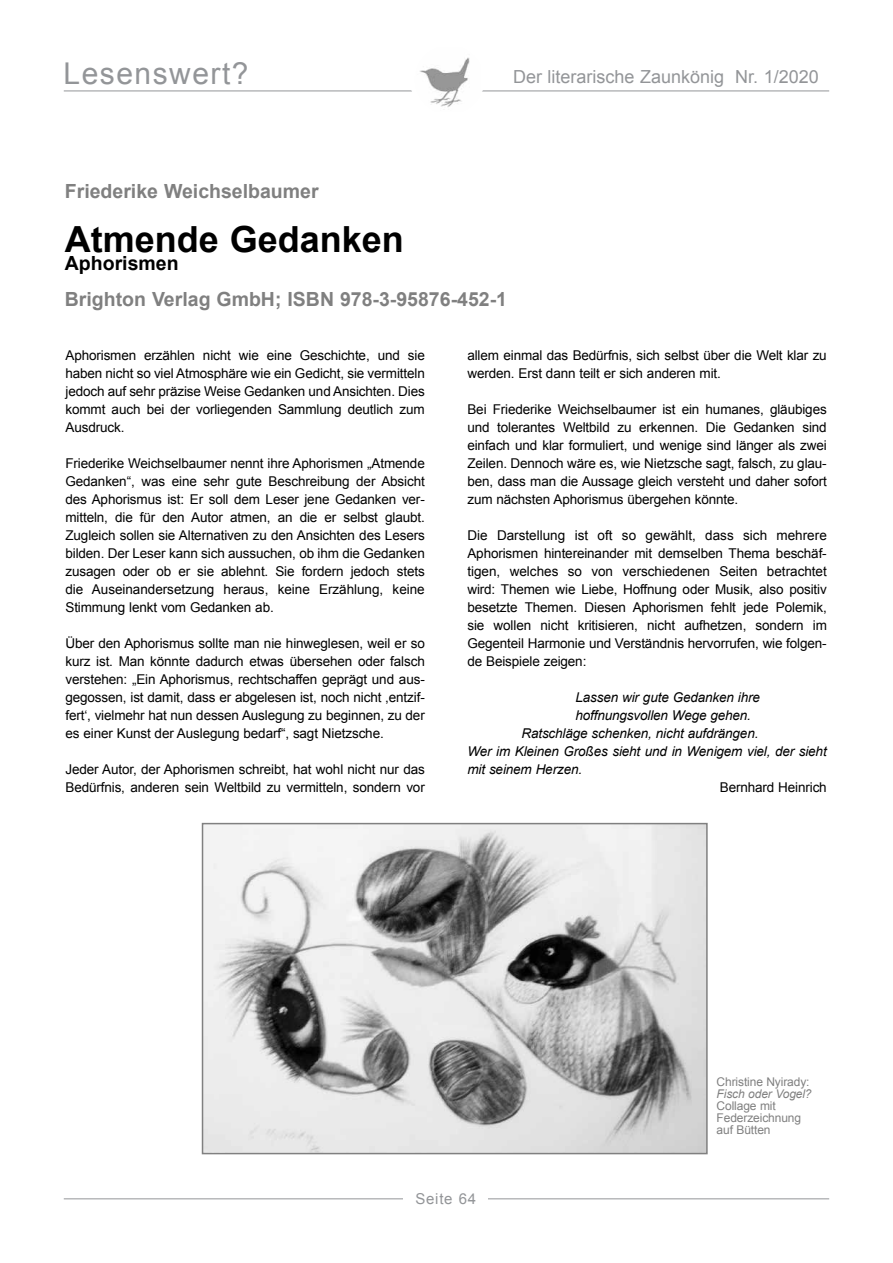
<style>
.page{position:relative;width:893px;height:1263px;background:#fff}
.page>*{position:absolute;margin:0;border:0;box-sizing:border-box;transform-origin:0 0}
.t1{font:700 36px "Arial";color:#000}
.t2{font:30px "Arial";letter-spacing:.05em;color:#939598}
.t3{font:700 19.5px "Arial";color:#808080}
.t4{font:700 19.5px "Arial";color:#000}
.t5{font:18px "Arial";color:#939598}
.t6{font:15px "Arial";letter-spacing:.05em;color:#939598}
.t7{font:13.5px/18px "Arial";letter-spacing:-.01em;color:#000;text-align:justify}
.t8{font:italic 13.5px "Arial";letter-spacing:-.01em;color:#000}
.t9{font:12px/12px "Arial";letter-spacing:-.01em;color:#808080}
.t10{font:italic 12px "Arial";letter-spacing:-.01em;color:#808080}
</style>
<div class="page">
<img style="left:205px;top:826px;width:500px;height:325px">
<div style="left:202px;top:823px;width:506px;height:331px;border:2px solid #808080"></div>
<hr style="left:64px;top:91px;width:765px;height:1px;background:#939598">
<div style="left:410px;top:45px;width:69px;height:69px;background:#fff;border-radius:50%"></div>
<hr style="left:64px;top:1198px;width:765px;height:1px;background:#939598">
<div style="left:404px;top:1191px;width:84px;height:27px;background:#fff"></div>
<img style="left:420px;top:57px;width:60px;height:50px">
<div style="left:415px;top:45px;width:69px;height:69px;border:1px solid #fff;border-radius:50%"></div>
<h2 class="t2" style="left:64px;top:54px;width:187px">Lesenswert?</h2>
<h3 class="t5" style="left:513px;top:65px;width:307px">Der literarische Zaunkönig Nr. 1/2020</h3>
<h3 class="t3" style="left:65px;top:178px;width:255px">Friederike Weichselbaumer</h3>
<h1 class="t1" style="left:65px;top:216px;width:341px">Atmende Gedanken</h1>
<h3 class="t4" style="left:65px;top:250px;width:115px">Aphorismen</h3>
<h3 class="t3" style="left:65px;top:286px;width:444px">Brighton Verlag GmbH; ISBN 978-3-95876-452-1</h3>
<p class="t7" style="left:65px;top:346px;width:361px">Aphorismen erzählen nicht wie eine Geschichte, und sie haben nicht so viel Atmosphäre wie ein Gedicht, sie vermitteln jedoch auf sehr präzise Weise Gedanken und Ansichten. Dies kommt auch bei der vorliegenden Sammlung deutlich zum Ausdruck.</p>
<p class="t7" style="left:65px;top:454px;width:361px">Friederike Weichselbaumer nennt ihre Aphorismen „Atmende Gedanken“, was eine sehr gute Beschreibung der Absicht des Aphorismus ist: Er soll dem Leser jene Gedanken ver&shy;mitteln, die für den Autor atmen, an die er selbst glaubt.<br>Zugleich sollen sie Alternativen zu den Ansichten des Lesers bilden. Der Leser kann sich aussuchen, ob ihm die Gedanken zusagen oder ob er sie ablehnt. Sie fordern jedoch stets die Auseinandersetzung heraus, keine Erzählung, keine Stimmung lenkt vom Gedanken ab.</p>
<p class="t7" style="left:65px;top:634px;width:361px">Über den Aphorismus sollte man nie hinweglesen, weil er so kurz ist. Man könnte dadurch etwas übersehen oder falsch verstehen: „Ein Aphorismus, rechtschaffen geprägt und aus&shy;gegossen, ist damit, dass er abgelesen ist, noch nicht ,entzif&shy;fert‘, vielmehr hat nun dessen Auslegung zu beginnen, zu der es einer Kunst der Auslegung bedarf“, sagt Nietzsche.</p>
<p class="t7" style="left:65px;top:760px;width:361px">Jeder Autor, der Aphorismen schreibt, hat wohl nicht nur das<br>Bedürfnis, anderen sein Weltbild zu vermitteln, sondern vor</p>
<p class="t7" style="left:467px;top:346px;width:361px">allem einmal das Bedürfnis, sich selbst über die Welt klar zu werden. Erst dann teilt er sich anderen mit.</p>
<p class="t7" style="left:467px;top:400px;width:361px">Bei Friederike Weichselbaumer ist ein humanes, gläubiges und tolerantes Weltbild zu erkennen. Die Gedanken sind einfach und klar formuliert, und wenige sind länger als zwei Zeilen. Dennoch wäre es, wie Nietzsche sagt, falsch, zu glau&shy;ben, dass man die Aussage gleich versteht und daher sofort zum nächsten Aphorismus übergehen könnte.</p>
<p class="t7" style="left:467px;top:526px;width:361px">Die Darstellung ist oft so gewählt, dass sich mehrere Aphorismen hintereinander mit demselben Thema beschäf&shy;tigen, welches so von verschiedenen Seiten betrachtet wird: Themen wie Liebe, Hoffnung oder Musik, also positiv besetzte Themen. Diesen Aphorismen fehlt jede Polemik, sie wollen nicht kritisieren, nicht aufhetzen, sondern im Gegenteil Harmonie und Verständnis hervorrufen, wie folgen&shy;de Beispiele zeigen:</p>
<p class="t8" style="left:575px;top:688px;width:186px">Lassen wir gute Gedanken ihre</p>
<p class="t8" style="left:575px;top:706px;width:177px">hoffnungsvollen Wege gehen.</p>
<p class="t8" style="left:521px;top:724px;width:239px">Ratschläge schenken, nicht aufdrängen.</p>
<p class="t8" style="left:467px;top:742px;width:361px">Wer im Kleinen Großes sieht und in Wenigem viel, der sieht</p>
<p class="t8" style="left:467px;top:760px;width:116px">mit seinem Herzen.</p>
<p class="t7" style="left:720px;top:778px;width:109px">Bernhard Heinrich</p>
<p class="t9" style="left:717px;top:1076px;width:94px">Christine Nyirady:</p>
<p class="t10" style="left:717px;top:1086px;width:97px">Fisch oder Vogel?</p>
<p class="t9" style="left:717px;top:1100px;width:86px">Collage mit<br>Federzeichnung auf Bütten</p>
<p class="t6" style="left:415px;top:1188px;width:62px">Seite 64</p>
</div>
